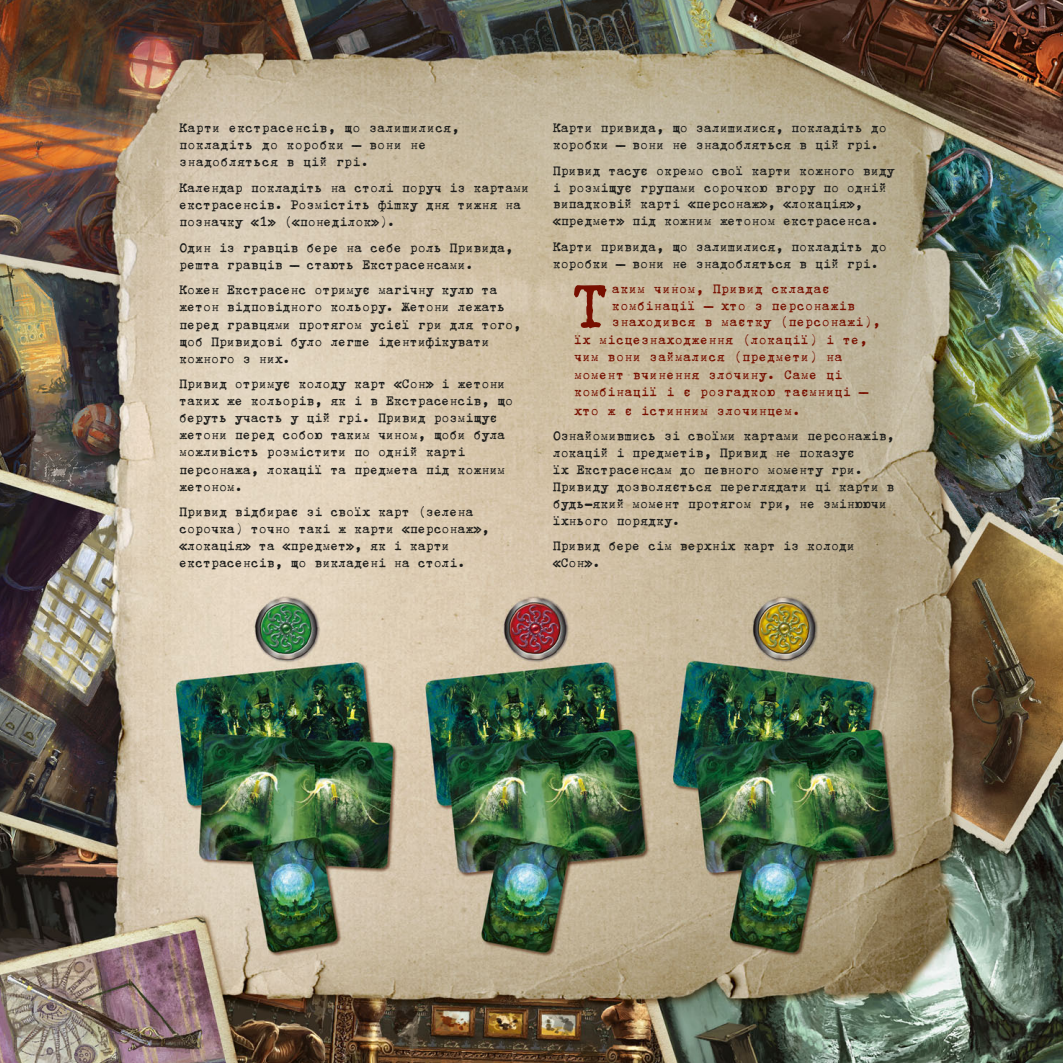
<style>
.page{position:relative;width:1063px;height:1063px;background:#fff}
.page>*{position:absolute;margin:0;border:0;box-sizing:border-box;transform-origin:0 0}
.t1{font:72.6px "Trixie C";color:#770f00}
.t2{font:15px/17.1px "Trixie C";letter-spacing:-.02em;color:#1d1d1b}
.t3{font:15px "Trixie C";letter-spacing:.01em;color:#770f00}
.t4{font:15px/17.1px "Trixie C";color:#1d1d1b}
.s1{font-family:"Cella";font-size:13.5px}
</style>
<div class="page">
<img style="left:0;top:0;width:1063px;height:1063px">
<p class="t4" style="left:179px;top:119px;width:282px">Карти екстрасенсів, що залишилися, покладіть до коробки — вони не знадобляться в цій грі.</p>
<p class="t2" style="left:179px;top:178px;width:352px">Календар покладіть на столі поруч із картами екстрасенсів. Розмістіть фішку дня тижня на позначку «<span class="s1">1</span>» («понеділок»).</p>
<p class="t2" style="left:179px;top:238px;width:336px">Один із гравців бере на себе роль Привида, решта гравців — стають Екстрасенсами.</p>
<p class="t2" style="left:179px;top:281px;width:344px">Кожен Екстрасенс отримує магічну кулю та жетон відповідного кольору. Жетони лежать перед гравцями протягом усієї гри для того, щоб Привидові було легше ідентифікувати кожного з них.</p>
<p class="t2" style="left:179px;top:374px;width:336px">Привид отримує колоду карт «Сон» і жетони таких же кольорів, як і в Екстрасенсів, що беруть участь у цій грі. Привид розміщує жетони перед собою таким чином, щоби була можливість розмістити по одній карті персонажа, локації та предмета під кожним жетоном.</p>
<p class="t2" style="left:179px;top:502px;width:312px">Привид відбирає зі своїх карт (зелена сорочка) точно такі ж карти «персонаж», «локація» та «предмет», як і карти екстрасенсів, що викладені на столі.</p>
<p class="t2" style="left:553px;top:119px;width:336px">Карти привида, що залишилися, покладіть до коробки — вони не знадобляться в цій грі.</p>
<p class="t2" style="left:553px;top:161px;width:344px">Привид тасує окремо свої карти кожного виду і розміщує групами сорочкою вгору по одній випадковій карті «персонаж», «локація», «предмет» під кожним жетоном екстрасенса.</p>
<p class="t2" style="left:553px;top:237px;width:336px">Карти привида, що залишилися, покладіть до коробки — вони не знадобляться в цій грі.</p>
<h1 class="t1" style="left:571px;top:259px;width:41px">Т</h1>
<p class="t3" style="left:612px;top:280px;width:220px">аким чином, Привид складає</p>
<p class="t3" style="left:612px;top:296px;width:245px">комбінації — хто з персонажів</p>
<p class="t3" style="left:612px;top:313px;width:270px">знаходився в маєтку (персонажі),</p>
<p class="t3" style="left:574px;top:330px;width:295px">їх місцезнаходження (локації) і те,</p>
<p class="t3" style="left:574px;top:347px;width:270px">чим вони займалися (предмети) на</p>
<p class="t3" style="left:574px;top:365px;width:270px">момент вчинення злочину. Саме ці</p>
<p class="t3" style="left:574px;top:382px;width:295px">комбінації і є розгадкою таємниці —</p>
<p class="t3" style="left:574px;top:401px;width:228px">хто ж є істинним злочинцем.</p>
<p class="t2" style="left:553px;top:427px;width:344px">Ознайомившись зі своїми картами персонажів, локацій і предметів, Привид не показує<br>їх Екстрасенсам до певного моменту гри.<br>Привиду дозволяється переглядати ці карти в будь-який момент протягом гри, не змінюючи їхнього порядку.</p>
<p class="t2" style="left:553px;top:536px;width:304px">Привид бере сім верхніх карт із колоди «Сон».</p>
</div>
